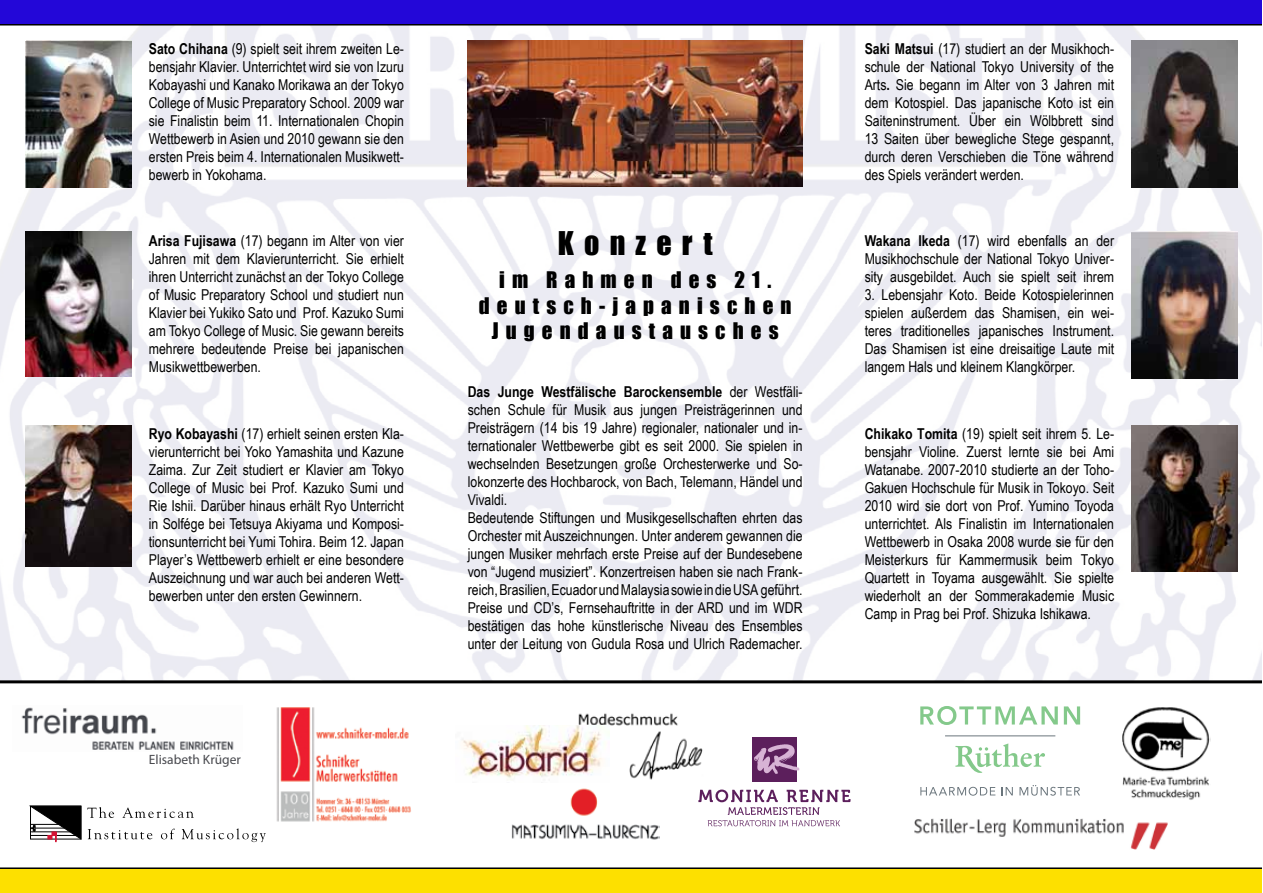
<style>
.page{position:relative;width:1263px;height:893px;background:#fff}
.page>*{position:absolute;margin:0;border:0;box-sizing:border-box;transform-origin:0 0}
.t1{font:30px "Impact";letter-spacing:.34em;color:#000}
.t2{font:21px/25.5px "Impact";letter-spacing:.34em;color:#000;text-align:center}
.t3{font:15px/18px "Arial Narrow";color:#000;text-align:justify}
.t4{font:13.5px "Myriad Pro";color:#48494e}
.s1{font-weight:700}
</style>
<div class="page">
<img style="left:0;top:26px;width:1262px;height:654px">
<svg style="left:0;top:680px;width:1262px;height:170px"></svg>
<img style="left:468px;top:40px;width:334px;height:147px">
<svg style="left:0;top:867px;width:1262px;height:26px;background:#eed304"></svg>
<svg style="left:0;top:0;width:1262px;height:26px;background:#240bcc"></svg>
<img style="left:914px;top:819px;width:253px;height:30px">
<img style="left:26px;top:40px;width:106px;height:147px">
<img style="left:26px;top:232px;width:106px;height:144px">
<img style="left:26px;top:425px;width:105px;height:141px">
<img style="left:1131px;top:425px;width:106px;height:146px">
<img style="left:1131px;top:232px;width:106px;height:146px">
<img style="left:1131px;top:40px;width:106px;height:147px">
<img style="left:510px;top:784px;width:149px;height:59px">
<svg style="left:955px;top:743px;width:90px;height:30px"></svg>
<svg style="left:920px;top:706px;width:138px;height:19px"></svg>
<svg style="left:1064px;top:706px;width:16px;height:18px"></svg>
<svg style="left:920px;top:787px;width:75px;height:9px"></svg>
<svg style="left:1001px;top:787px;width:12px;height:8px"></svg>
<svg style="left:1019px;top:785px;width:61px;height:11px"></svg>
<hr style="left:945px;top:735px;width:110px;height:1px;background:#6a757c">
<div style="left:752px;top:737px;width:44px;height:44px;background:#5c1f5c"></div>
<svg style="left:754px;top:744px;width:46px;height:30px"></svg>
<svg style="left:698px;top:789px;width:152px;height:37px"></svg>
<img style="left:1123px;top:706px;width:87px;height:112px">
<img style="left:13px;top:706px;width:229px;height:46px">
<img style="left:269px;top:706px;width:145px;height:121px">
<img style="left:564px;top:704px;width:150px;height:78px">
<svg style="left:87px;top:807px;width:27px;height:11px"></svg>
<svg style="left:122px;top:807px;width:72px;height:11px"></svg>
<svg style="left:88px;top:829px;width:64px;height:10px"></svg>
<svg style="left:161px;top:829px;width:14px;height:10px"></svg>
<svg style="left:182px;top:828px;width:84px;height:14px"></svg>
<svg style="left:30px;top:806px;width:51px;height:36px"></svg>
<img style="left:455px;top:725px;width:155px;height:57px">
<p class="t3" style="left:149px;top:40px;width:257px"><span class="s1">Sato Chihana</span> (9) spielt seit ihrem zweiten Le-- bensjahr Klavier. Unterrichtet wird sie von Izuru Kobayashi und Kanako Morikawa an der Tokyo College of Music Preparatory School. 2009 war sie Finalistin beim 11. Internationalen Chopin Wettbewerb in Asien und 2010 gewann sie den ersten Preis beim 4. Internationalen Musikwett-- bewerb in Yokohama.</p>
<p class="t3" style="left:149px;top:231px;width:257px"><span class="s1">Arisa Fujisawa</span> (17) begann im Alter von vier Jahren mit dem Klavierunterricht. Sie erhielt ihren Unterricht zunächst an der Tokyo College of Music Preparatory School und studiert nun Klavier bei Yukiko Sato und Prof. Kazuko Sumi am Tokyo College of Music. Sie gewann bereits mehrere bedeutende Preise bei japanischen Musikwettbewerben.</p>
<p class="t3" style="left:149px;top:425px;width:257px"><span class="s1">Ryo Kobayashi</span> (17) erhielt seinen ersten Kla-- vierunterricht bei Yoko Yamashita und Kazune Zaima. Zur Zeit studiert er Klavier am Tokyo College of Music bei Prof. Kazuko Sumi und Rie Ishii. Darüber hinaus erhält Ryo Unterricht in Solfége bei Tetsuya Akiyama und Komposi-- tionsunterricht bei Yumi Tohira. Beim 12. Japan Player’s Wettbewerb erhielt er eine besondere Auszeichnung und war auch bei anderen Wett-- bewerben unter den ersten Gewinnern.</p>
<p class="t4" style="left:149px;top:751px;width:94px">Elisabeth Krüger</p>
<h1 class="t1" style="left:558px;top:225px;width:156px">Konzert</h1>
<h2 class="t2" style="left:479px;top:267px;width:314px">im Rahmen des 21. deutsch--japanischen<br>Jugendaustausches</h2>
<p class="t3" style="left:468px;top:382px;width:336px;text-align:left"><span class="s1">Das Junge Westfälische Barockensemble</span> der Westfäli-- schen Schule für Musik aus jungen Preisträgerinnen und Preisträgern (14 bis 19 Jahre) regionaler, nationaler und in-- ternationaler Wettbewerbe gibt es seit 2000. Sie spielen in wechselnden Besetzungen große Orchesterwerke und So-- lokonzerte des Hochbarock, von Bach, Telemann, Händel und Vivaldi.<br>Bedeutende Stiftungen und Musikgesellschaften ehrten das Orchester mit Auszeichnungen. Unter anderem gewannen die jungen Musiker mehrfach erste Preise auf der Bundesebene von “Jugend musiziert”. Konzertreisen haben sie nach Frank-- reich, Brasilien, Ecuador und Malaysia sowie in die USA geführt.<br>Preise und CD’s, Fernsehauftritte in der ARD und im WDR bestätigen das hohe künstlerische Niveau des Ensembles unter der Leitung von Gudula Rosa und Ulrich Rademacher.</p>
<p class="t3" style="left:865px;top:40px;width:251px"><span class="s1">Saki Matsui</span> (17) studiert an der Musikhoch-- schule der National Tokyo University of the Arts<span class="s1">.</span> Sie begann im Alter von 3 Jahren mit dem Kotospiel. Das japanische Koto ist ein Saiteninstrument. Über ein Wölbbrett sind 13 Saiten über bewegliche Stege gespannt, durch deren Verschieben die Töne während des Spiels verändert werden.</p>
<p class="t3" style="left:865px;top:231px;width:251px"><span class="s1">Wakana Ikeda</span> (17) wird ebenfalls an der Musikhochschule der National Tokyo Univer-- sity ausgebildet. Auch sie spielt seit ihrem</p>
<p class="t3" style="left:865px;top:285px;width:251px">3. Lebensjahr Koto. Beide Kotospielerinnen spielen außerdem das Shamisen, ein wei-- teres traditionelles japanisches Instrument.<br>Das Shamisen ist eine dreisaitige Laute mit langem Hals und kleinem Klangkörper.</p>
<p class="t3" style="left:865px;top:425px;width:251px"><span class="s1">Chikako Tomita</span> (19) spielt seit ihrem 5. Le-- bensjahr Violine. Zuerst lernte sie bei Ami Watanabe. 2007--2010 studierte an der Toho-- Gakuen Hochschule für Musik in Tokoyo. Seit 2010 wird sie dort von Prof. Yumino Toyoda unterrichtet. Als Finalistin im Internationalen Wettbewerb in Osaka 2008 wurde sie für den Meisterkurs für Kammermusik beim Tokyo Quartett in Toyama ausgewählt. Sie spielte wiederholt an der Sommerakademie Music Camp in Prag bei Prof. Shizuka Ishikawa.</p>
</div>
